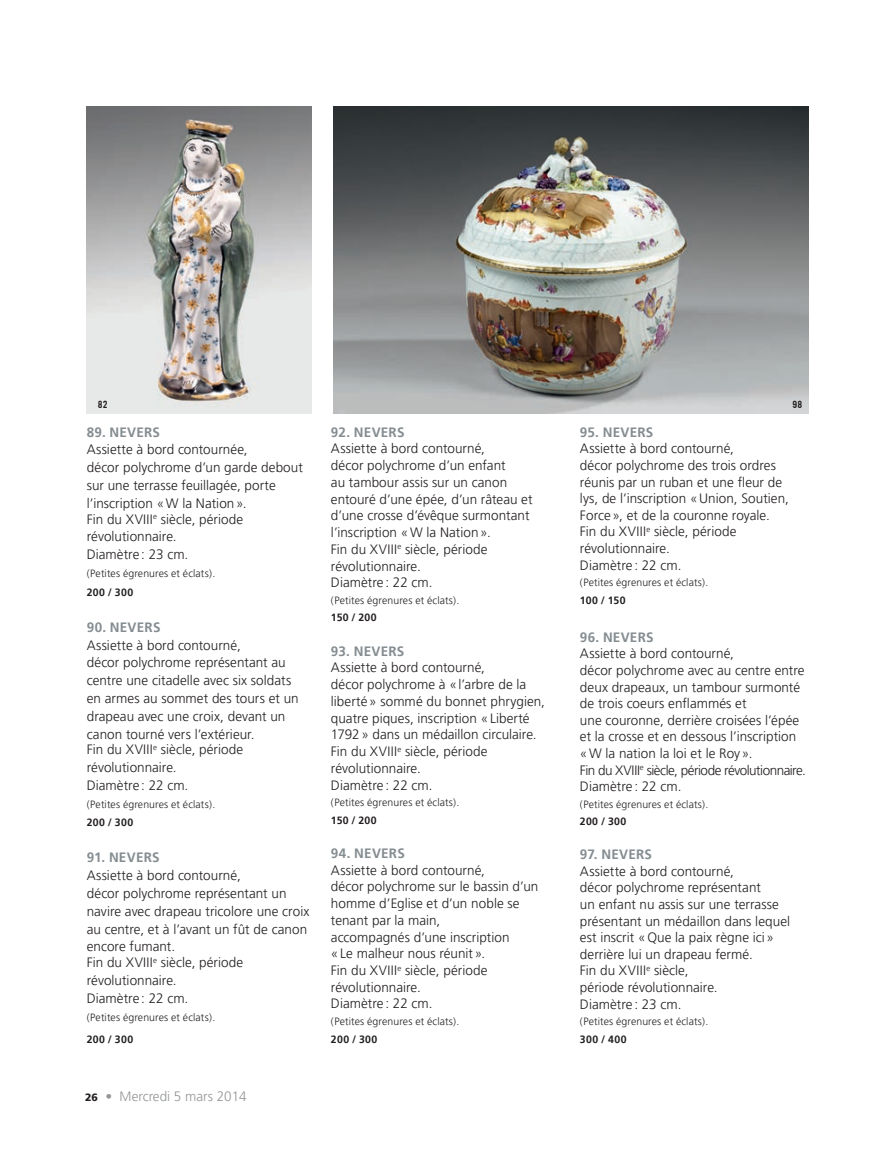
<style>
.page{position:relative;width:893px;height:1149px;background:#fff}
.page>*{position:absolute;margin:0;border:0;box-sizing:border-box;transform-origin:0 0}
.t1{font:300 13.5px/16.8px "Frutiger";color:#231f20}
.t2{font:700 13.5px "Frutiger";letter-spacing:.015em;color:#858d91}
.t3{font:300 13.5px "Frutiger";color:#939598}
.t4{font:300 10.5px "Frutiger";letter-spacing:.01em;color:#231f20}
.t5{font:700 10.5px "Frutiger";letter-spacing:.025em;color:#231f20}
.t6{font:9px "Ultramagnetic";color:#231f20}
.s1{font-weight:900;font-size:10.5px;color:#231f20}
</style>
<div class="page">
<img style="left:333px;top:106px;width:475px;height:308px">
<img style="left:87px;top:106px;width:225px;height:308px">
<p class="t6" style="left:98px;top:397px;width:11px">82</p>
<p class="t6" style="left:793px;top:397px;width:11px">98</p>
<p class="t2" style="left:87px;top:424px;width:75px">89. NEVERS</p>
<p class="t1" style="left:87px;top:441px;width:218px;line-height:17.9px">Assiette à bord contournée,<br>décor polychrome d’un garde debout sur une terrasse feuillagée, porte l’inscription « W la Nation ».</p>
<p class="t1" style="left:87px;top:510px;width:158px;line-height:17.9px">Fin du XVIII<sup>e</sup> siècle, période révolutionnaire.<br>Diamètre : 23 cm.</p>
<p class="t4" style="left:87px;top:567px;width:130px">(Petites égrenures et éclats).</p>
<p class="t5" style="left:87px;top:585px;width:48px">200 / 300</p>
<p class="t2" style="left:87px;top:619px;width:75px">90. NEVERS</p>
<p class="t1" style="left:87px;top:636px;width:213px;line-height:17.9px">Assiette à bord contourné,<br>décor polychrome représentant au centre une citadelle avec six soldats en armes au sommet des tours et un drapeau avec une croix, devant un canon tourné vers l’extérieur.</p>
<p class="t1" style="left:87px;top:740px;width:158px;line-height:17.9px">Fin du XVIII<sup>e</sup> siècle, période révolutionnaire.<br>Diamètre : 22 cm.</p>
<p class="t4" style="left:87px;top:797px;width:130px">(Petites égrenures et éclats).</p>
<p class="t5" style="left:87px;top:816px;width:48px">200 / 300</p>
<p class="t2" style="left:87px;top:849px;width:74px">91. NEVERS</p>
<p class="t1" style="left:87px;top:866px;width:224px;line-height:17.9px">Assiette à bord contourné,<br>décor polychrome représentant un navire avec drapeau tricolore une croix au centre, et à l’avant un fût de canon encore fumant.</p>
<p class="t1" style="left:87px;top:953px;width:158px;line-height:17.9px">Fin du XVIII<sup>e</sup> siècle, période révolutionnaire.<br>Diamètre : 22 cm.</p>
<p class="t4" style="left:87px;top:1010px;width:130px">(Petites égrenures et éclats).</p>
<p class="t5" style="left:87px;top:1032px;width:48px">200 / 300</p>
<p class="t3" style="left:85px;top:1088px;width:163px"><span class="s1">26</span> • Mercredi 5 mars 2014</p>
<p class="t2" style="left:331px;top:424px;width:75px">92. NEVERS</p>
<p class="t1" style="left:331px;top:440px;width:203px">Assiette à bord contourné,<br>décor polychrome d’un enfant<br>au tambour assis sur un canon entouré d’une épée, d’un râteau et d’une crosse d’évêque surmontant l’inscription « W la Nation ».<br>Fin du XVIII<sup>e</sup> siècle, période révolutionnaire.<br>Diamètre : 22 cm.</p>
<p class="t4" style="left:331px;top:594px;width:130px">(Petites égrenures et éclats).</p>
<p class="t5" style="left:331px;top:611px;width:47px">150 / 200</p>
<p class="t2" style="left:331px;top:642px;width:75px">93. NEVERS</p>
<p class="t1" style="left:331px;top:659px;width:216px">Assiette à bord contourné,<br>décor polychrome à « l’arbre de la liberté » sommé du bonnet phrygien, quatre piques, inscription « Liberté<br>1792 » dans un médaillon circulaire.<br>Fin du XVIII<sup>e</sup> siècle, période révolutionnaire.<br>Diamètre : 22 cm.</p>
<p class="t4" style="left:331px;top:796px;width:130px">(Petites égrenures et éclats).</p>
<p class="t5" style="left:331px;top:813px;width:47px">150 / 200</p>
<p class="t2" style="left:331px;top:844px;width:75px">94. NEVERS</p>
<p class="t1" style="left:331px;top:861px;width:209px">Assiette à bord contourné,<br>décor polychrome sur le bassin d’un homme d’Eglise et d’un noble se tenant par la main,<br>accompagnés d’une inscription<br>« Le malheur nous réunit ».<br>Fin du XVIII<sup>e</sup> siècle, période révolutionnaire.<br>Diamètre : 22 cm.</p>
<p class="t4" style="left:331px;top:1015px;width:130px">(Petites égrenures et éclats).</p>
<p class="t5" style="left:331px;top:1032px;width:48px">200 / 300</p>
<p class="t2" style="left:580px;top:424px;width:75px">95. NEVERS</p>
<p class="t1" style="left:580px;top:440px;width:210px">Assiette à bord contourné,<br>décor polychrome des trois ordres réunis par un ruban et une fleur de lys, de l’inscription « Union, Soutien,<br>Force », et de la couronne royale.<br>Fin du XVIII<sup>e</sup> siècle, période révolutionnaire.<br>Diamètre : 22 cm.</p>
<p class="t4" style="left:580px;top:576px;width:130px">(Petites égrenures et éclats).</p>
<p class="t5" style="left:580px;top:593px;width:47px">100 / 150</p>
<p class="t2" style="left:580px;top:629px;width:75px">96. NEVERS</p>
<p class="t1" style="left:580px;top:645px;width:227px">Assiette à bord contourné,<br>décor polychrome avec au centre entre deux drapeaux, un tambour surmonté de trois coeurs enflammés et<br>une couronne, derrière croisées l’épée et la crosse et en dessous l’inscription « W la nation la loi et le Roy ».<br>Fin du XVIII<sup>e</sup> siècle, période révolutionnaire.<br>Diamètre : 22 cm.</p>
<p class="t4" style="left:580px;top:798px;width:130px">(Petites égrenures et éclats).</p>
<p class="t5" style="left:580px;top:815px;width:48px">200 / 300</p>
<p class="t2" style="left:580px;top:846px;width:74px">97. NEVERS</p>
<p class="t1" style="left:580px;top:862px;width:212px">Assiette à bord contourné,<br>décor polychrome représentant<br>un enfant nu assis sur une terrasse présentant un médaillon dans lequel est inscrit « Que la paix règne ici » derrière lui un drapeau fermé.<br>Fin du XVIII<sup>e</sup> siècle,<br>période révolutionnaire.<br>Diamètre : 23 cm.</p>
<p class="t4" style="left:580px;top:1015px;width:130px">(Petites égrenures et éclats).</p>
<p class="t5" style="left:580px;top:1032px;width:48px">300 / 400</p>
</div>
